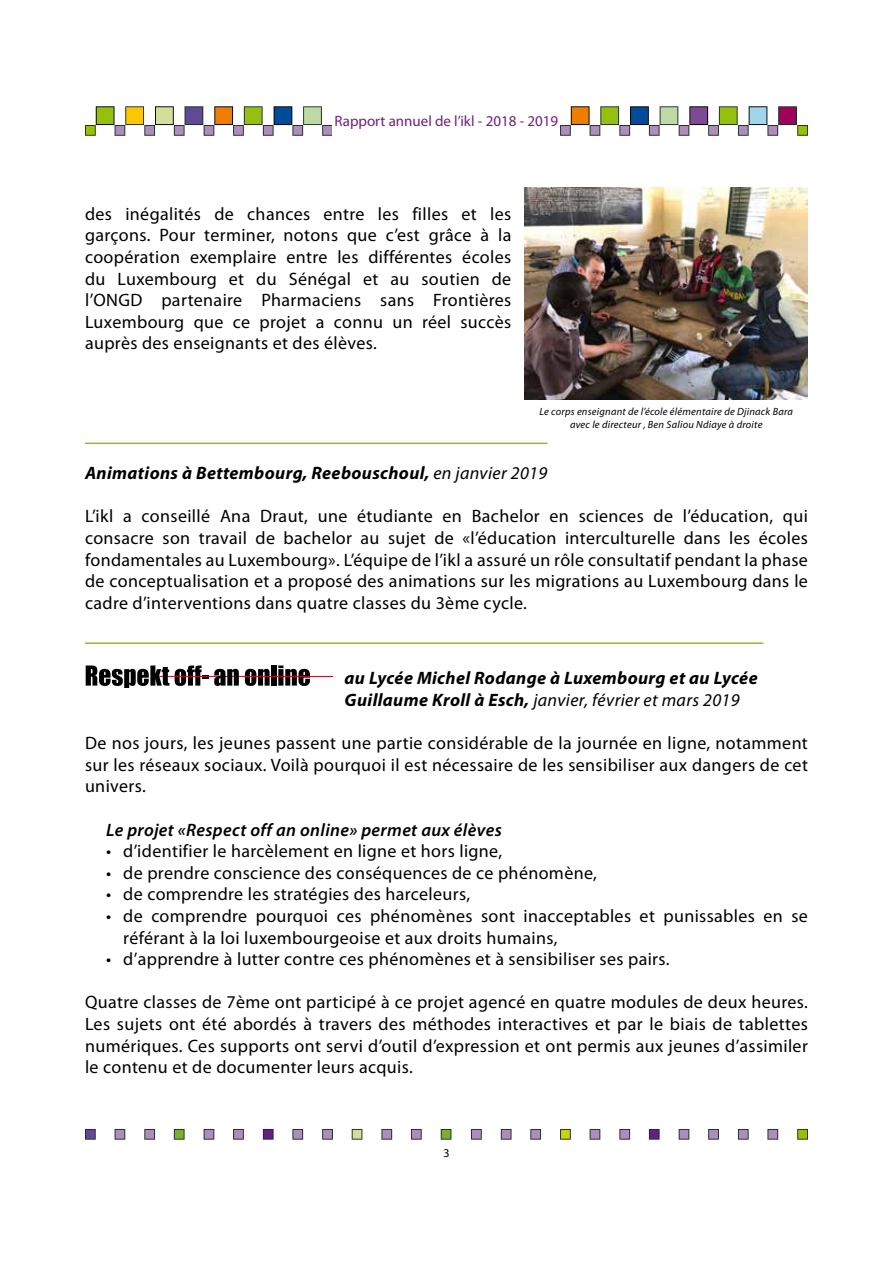
<style>
.page{position:relative;width:893px;height:1263px;background:#fff}
.page>*{position:absolute;margin:0;border:0;box-sizing:border-box;transform-origin:0 0}
.t1{font:18px/21.6px "Myriad Pro";letter-spacing:.02em;color:#000;text-align:justify}
.t2{font:italic 700 18px/21.6px "Myriad Pro";letter-spacing:.02em;color:#000}
.t3{font:italic 600 18px "Myriad Pro";letter-spacing:.02em;color:#000}
.t4{font:15px "Myriad Pro";color:#711e80}
.t5{font:12px "Myriad Pro";color:#000}
.t6{font:italic 10.5px/12.6px "Myriad Pro";letter-spacing:.02em;color:#000;text-align:center}
.s1{font-weight:400}
</style>
<div class="page">
<svg style="left:85px;top:106px;width:723px;height:30px"></svg>
<div style="left:333px;top:103px;width:227px;height:34px;background:#fff"></div>
<svg style="left:85px;top:1129px;width:11px;height:11px"></svg>
<svg style="left:115px;top:1129px;width:10px;height:11px"></svg>
<svg style="left:144px;top:1129px;width:11px;height:11px"></svg>
<svg style="left:174px;top:1129px;width:11px;height:11px"></svg>
<svg style="left:204px;top:1129px;width:10px;height:11px"></svg>
<svg style="left:233px;top:1129px;width:11px;height:11px"></svg>
<svg style="left:263px;top:1129px;width:11px;height:11px"></svg>
<svg style="left:292px;top:1129px;width:11px;height:11px"></svg>
<svg style="left:322px;top:1129px;width:11px;height:11px"></svg>
<svg style="left:352px;top:1129px;width:10px;height:11px"></svg>
<svg style="left:381px;top:1129px;width:11px;height:11px"></svg>
<svg style="left:411px;top:1129px;width:11px;height:11px"></svg>
<svg style="left:441px;top:1129px;width:10px;height:11px"></svg>
<svg style="left:471px;top:1129px;width:11px;height:11px"></svg>
<svg style="left:501px;top:1129px;width:10px;height:11px"></svg>
<svg style="left:530px;top:1129px;width:11px;height:11px"></svg>
<svg style="left:560px;top:1129px;width:11px;height:11px"></svg>
<svg style="left:590px;top:1129px;width:10px;height:11px"></svg>
<svg style="left:619px;top:1129px;width:11px;height:11px"></svg>
<svg style="left:649px;top:1129px;width:11px;height:11px"></svg>
<svg style="left:679px;top:1129px;width:10px;height:11px"></svg>
<svg style="left:708px;top:1129px;width:11px;height:11px"></svg>
<svg style="left:738px;top:1129px;width:11px;height:11px"></svg>
<svg style="left:767px;top:1129px;width:11px;height:11px"></svg>
<svg style="left:797px;top:1129px;width:11px;height:11px"></svg>
<img style="left:524px;top:187px;width:284px;height:213px">
<svg style="left:245px;top:669px;width:25px;height:17px"></svg>
<div style="left:271px;top:665px;width:6px;height:21px;background:#000"></div>
<svg style="left:278px;top:665px;width:32px;height:21px"></svg>
<hr style="left:158px;top:676px;width:175px;height:1px;background:#bd0a26">
<svg style="left:86px;top:665px;width:83px;height:23px"></svg>
<svg style="left:175px;top:665px;width:64px;height:21px"></svg>
<hr style="left:85px;top:443px;width:462px;height:1px;background:#97bf0d">
<hr style="left:85px;top:642px;width:678px;height:2px;background:#97bf0d">
<p class="t4" style="left:334px;top:111px;width:225px">Rapport annuel de l’ikl - 2018 - 2019</p>
<p class="t1" style="left:85px;top:203px;width:428px">des inégalités de chances entre les filles et les garçons. Pour terminer, notons que c’est grâce à la coopération exemplaire entre les différentes écoles du Luxembourg et du Sénégal et au soutien de l’ONGD partenaire Pharmaciens sans Frontières Luxembourg que ce projet a connu un réel succès auprès des enseignants et des élèves.</p>
<p class="t6" style="left:540px;top:405px;width:255px">Le corps enseignant de l’école élémentaire de Djinack Bara avec le directeur , Ben Saliou Ndiaye à droite</p>
<p class="t2" style="left:85px;top:462px;width:464px">Animations à Bettembourg, Reebouschoul, <span class="s1">en janvier 2019</span></p>
<p class="t1" style="left:85px;top:505px;width:724px">L’ikl a conseillé Ana Draut, une étudiante en Bachelor en sciences de l’éducation, qui consacre son travail de bachelor au sujet de «l’éducation interculturelle dans les écoles fondamentales au Luxembourg». L’équipe de l’ikl a assuré un rôle consultatif pendant la phase de conceptualisation et a proposé des animations sur les migrations au Luxembourg dans le cadre d’interventions dans quatre classes du 3ème cycle.</p>
<p class="t2" style="left:345px;top:667px;width:415px">au Lycée Michel Rodange à Luxembourg et au Lycée<br>Guillaume Kroll à Esch, <span class="s1">janvier, février et mars 2019</span></p>
<p class="t1" style="left:85px;top:732px;width:724px">De nos jours, les jeunes passent une partie considérable de la journée en ligne, notamment sur les réseaux sociaux. Voilà pourquoi il est nécessaire de les sensibiliser aux dangers de cet univers.</p>
<p class="t3" style="left:106px;top:818px;width:397px">Le projet «Respect off an online» permet aux élèves</p>
<p class="t1" style="left:106px;top:840px;width:397px">• d’identifier le harcèlement en ligne et hors ligne,</p>
<p class="t1" style="left:106px;top:862px;width:492px">• de prendre conscience des conséquences de ce phénomène,</p>
<p class="t1" style="left:106px;top:883px;width:365px">• de comprendre les stratégies des harceleurs,</p>
<p class="t1" style="left:123px;top:905px;width:686px;text-indent:-17px">• de comprendre pourquoi ces phénomènes sont inacceptables et punissables en se référant à la loi luxembourgeoise et aux droits humains,</p>
<p class="t1" style="left:106px;top:948px;width:565px">• d’apprendre à lutter contre ces phénomènes et à sensibiliser ses pairs.</p>
<p class="t1" style="left:85px;top:991px;width:724px">Quatre classes de 7ème ont participé à ce projet agencé en quatre modules de deux heures.<br>Les sujets ont été abordés à travers des méthodes interactives et par le biais de tablettes numériques. Ces supports ont servi d’outil d’expression et ont permis aux jeunes d’assimiler le contenu et de documenter leurs acquis.</p>
<p class="t5" style="left:443px;top:1145px;width:8px">3</p>
</div>
